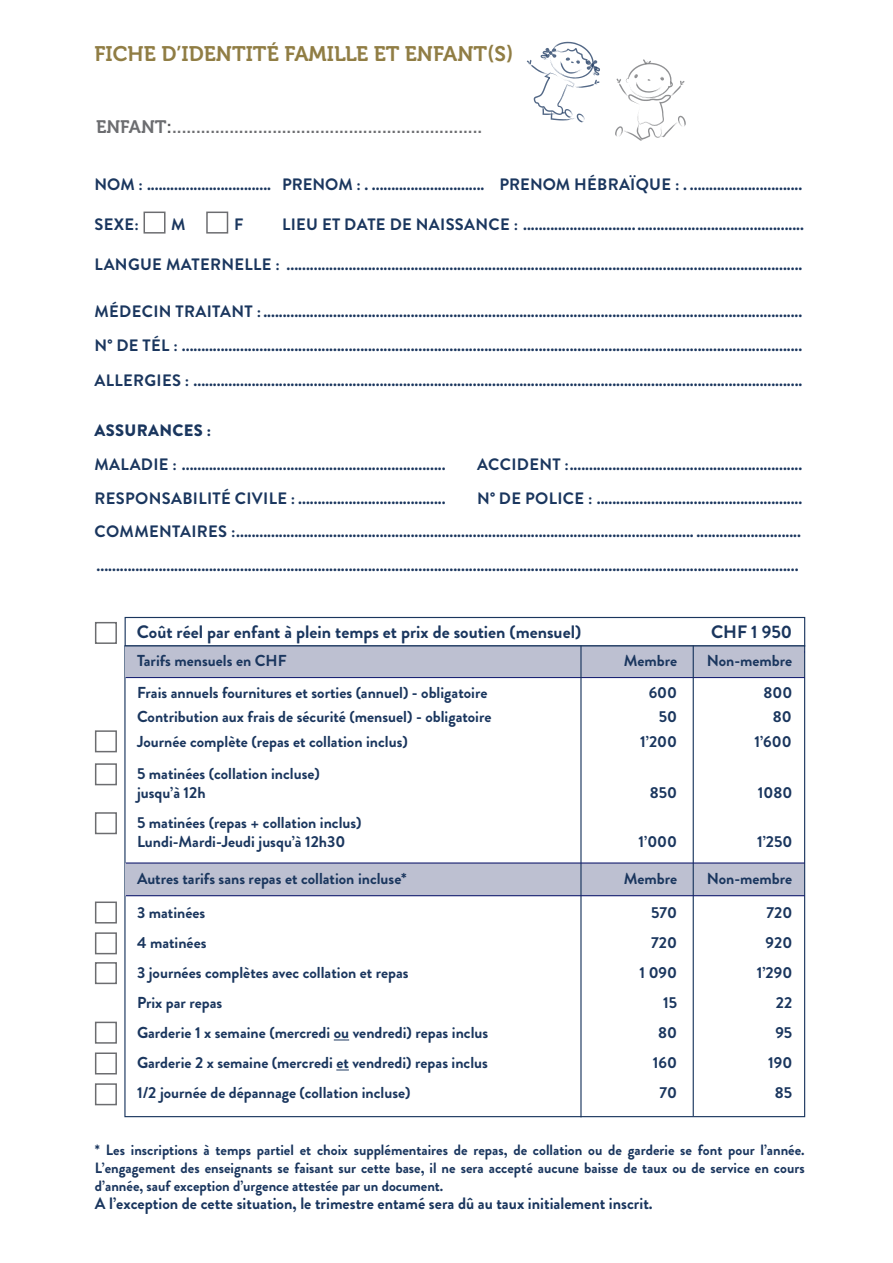
<style>
.page{position:relative;width:893px;height:1263px;background:#fff}
.page>*{position:absolute;margin:0;border:0;box-sizing:border-box;transform-origin:0 0}
.t1{font:21px "Museo 700";color:#907d44}
.t2{font:18px "Museo 700";color:#6c6d70}
.t3{font:700 18px "Brandon Grotesque";color:#1a365e}
.t4{font:700 16.5px/34.5px "Brandon Grotesque";letter-spacing:.02em;color:#1a365e;text-align:justify}
.t5{font:700 16.5px "Brandon Grotesque";color:#1a365e}
.t6{font:900 16.5px "Brandon Grotesque";letter-spacing:.02em;color:#1a365e}
.t7{font:700 15.9px "Brandon Grotesque";color:#1a365e}
.t8{font:700 14.85px/18px "Brandon Grotesque";color:#1a365e;text-align:justify}
.s1{color:#57585a}
</style>
<div class="page">
<svg style="left:527px;top:42px;width:73px;height:80px"></svg>
<svg style="left:615px;top:59px;width:71px;height:82px"></svg>
<div style="left:144px;top:212px;width:22px;height:22px;border:2px solid #6c6d70"></div>
<div style="left:206px;top:212px;width:22px;height:22px;border:2px solid #6c6d70"></div>
<div style="left:95px;top:730px;width:22px;height:22px;border:2px solid #6c6d70"></div>
<div style="left:95px;top:622px;width:22px;height:22px;border:2px solid #6c6d70"></div>
<div style="left:95px;top:901px;width:22px;height:22px;border:2px solid #6c6d70"></div>
<div style="left:95px;top:763px;width:22px;height:22px;border:2px solid #6c6d70"></div>
<div style="left:95px;top:932px;width:22px;height:22px;border:2px solid #6c6d70"></div>
<div style="left:95px;top:812px;width:22px;height:22px;border:2px solid #6c6d70"></div>
<div style="left:95px;top:962px;width:22px;height:22px;border:2px solid #6c6d70"></div>
<div style="left:95px;top:1022px;width:22px;height:22px;border:2px solid #6c6d70"></div>
<div style="left:95px;top:1052px;width:22px;height:22px;border:2px solid #6c6d70"></div>
<div style="left:95px;top:1083px;width:22px;height:22px;border:2px solid #6c6d70"></div>
<div style="left:124px;top:645px;width:681px;height:472px;background:#fff;border:1px solid #1a365e"></div>
<hr style="left:126px;top:651px;width:679px;height:1px;background:#1a2373">
<hr style="left:126px;top:677px;width:679px;height:1px;background:#1a2373">
<div style="left:125px;top:646px;width:679px;height:31px;background:#bdc0d1"></div>
<div style="left:125px;top:863px;width:679px;height:32px;background:#bdc0d1"></div>
<svg style="left:334px;top:1039px;width:15px;height:1px"></svg>
<svg style="left:336px;top:1069px;width:13px;height:1px"></svg>
<hr style="left:693px;top:645px;width:1px;height:471px;background:#1a365e">
<hr style="left:580px;top:645px;width:2px;height:472px;background:#1a365e">
<div style="left:125px;top:617px;width:680px;height:29px;border:1px solid #1a365e"></div>
<hr style="left:126px;top:895px;width:679px;height:1px;background:#1a2373">
<hr style="left:126px;top:862px;width:679px;height:2px;background:#1a2373">
<p class="t1" style="left:94px;top:42px;width:420px">FICHE D’IDENTITÉ FAMILLE ET ENFANT(S)</p>
<p class="t2" style="left:96px;top:117px;width:388px">ENFANT<span class="s1">:</span>.................................................................</p>
<p class="t5" style="left:94px;top:173px;width:709px">NOM : ................................ PRENOM : . ............................. PRENOM HÉBRAÏQUE : . .............................</p>
<p class="t4" style="left:94px;top:207px;width:46px">SEXE:</p>
<p class="t4" style="left:171px;top:207px;width:16px">M</p>
<p class="t4" style="left:234px;top:207px;width:11px">F</p>
<p class="t4" style="left:282px;top:207px;width:524px">LIEU ET DATE DE NAISSANCE : ........................................................................</p>
<p class="t4" style="left:94px;top:247px;width:709px">LANGUE MATERNELLE : .....................................................................................................................................</p>
<p class="t4" style="left:94px;top:294px;width:709px">MÉDECIN TRAITANT : ...........................................................................................................................................<br>N° DE TÉL : ................................................................................................................................................................<br>ALLERGIES : .............................................................................................................................................................</p>
<p class="t6" style="left:94px;top:419px;width:118px">ASSURANCES :</p>
<p class="t4" style="left:95px;top:447px;width:353px">MALADIE : ....................................................................</p>
<p class="t4" style="left:477px;top:447px;width:327px">ACCIDENT :............................................................</p>
<p class="t4" style="left:95px;top:481px;width:353px">RESPONSABILITÉ CIVILE : ......................................</p>
<p class="t4" style="left:477px;top:481px;width:327px">N° DE POLICE : .....................................................</p>
<p class="t4" style="left:95px;top:514px;width:708px">COMMENTAIRES :...................................................................................................................... ...........................</p>
<p class="t4" style="left:97px;top:548px;width:703px">.....................................................................................................................................................................................</p>
<p class="t3" style="left:137px;top:619px;width:446px">Coût réel par enfant à plein temps et prix de soutien (mensuel)</p>
<p class="t3" style="left:711px;top:619px;width:83px">CHF 1 950</p>
<p class="t7" style="left:137px;top:649px;width:151px">Tarifs mensuels en CHF</p>
<p class="t7" style="left:624px;top:649px;width:55px">Membre</p>
<p class="t7" style="left:707px;top:649px;width:87px">Non-membre</p>
<p class="t7" style="left:137px;top:682px;width:352px">Frais annuels fournitures et sorties (annuel) - obligatoire</p>
<p class="t7" style="left:649px;top:682px;width:30px">600</p>
<p class="t7" style="left:763px;top:682px;width:30px">800</p>
<p class="t7" style="left:137px;top:705px;width:356px">Contribution aux frais de sécurité (mensuel) - obligatoire</p>
<p class="t7" style="left:659px;top:705px;width:20px">50</p>
<p class="t7" style="left:773px;top:705px;width:20px">80</p>
<p class="t7" style="left:137px;top:731px;width:272px">Journée complète (repas et collation inclus)</p>
<p class="t7" style="left:640px;top:731px;width:38px">1’200</p>
<p class="t7" style="left:754px;top:731px;width:39px">1’600</p>
<p class="t7" style="left:137px;top:763px;width:184px">5 matinées (collation incluse)</p>
<p class="t7" style="left:137px;top:782px;width:70px">jusqu’à 12h</p>
<p class="t7" style="left:650px;top:782px;width:29px">850</p>
<p class="t7" style="left:758px;top:782px;width:36px">1080</p>
<p class="t7" style="left:137px;top:812px;width:226px">5 matinées (repas + collation inclus)</p>
<p class="t7" style="left:137px;top:830px;width:210px">Lundi-Mardi-Jeudi jusqu’à 12h30</p>
<p class="t7" style="left:639px;top:830px;width:40px">1’000</p>
<p class="t7" style="left:757px;top:830px;width:37px">1’250</p>
<p class="t7" style="left:137px;top:868px;width:271px">Autres tarifs sans repas et collation incluse*</p>
<p class="t7" style="left:624px;top:868px;width:55px">Membre</p>
<p class="t7" style="left:707px;top:868px;width:87px">Non-membre</p>
<p class="t7" style="left:137px;top:902px;width:70px">3 matinées</p>
<p class="t7" style="left:651px;top:902px;width:27px">570</p>
<p class="t7" style="left:766px;top:902px;width:27px">720</p>
<p class="t7" style="left:137px;top:932px;width:71px">4 matinées</p>
<p class="t7" style="left:651px;top:932px;width:27px">720</p>
<p class="t7" style="left:766px;top:932px;width:28px">920</p>
<p class="t7" style="left:137px;top:962px;width:273px">3 journées complètes avec collation et repas</p>
<p class="t7" style="left:640px;top:962px;width:39px">1 090</p>
<p class="t7" style="left:757px;top:962px;width:37px">1’290</p>
<p class="t7" style="left:137px;top:992px;width:87px">Prix par repas</p>
<p class="t7" style="left:663px;top:992px;width:16px">15</p>
<p class="t7" style="left:776px;top:992px;width:18px">22</p>
<p class="t7" style="left:137px;top:1022px;width:353px">Garderie 1 x semaine (mercredi ou vendredi) repas inclus</p>
<p class="t7" style="left:658px;top:1022px;width:20px">80</p>
<p class="t7" style="left:775px;top:1022px;width:18px">95</p>
<p class="t7" style="left:137px;top:1052px;width:352px">Garderie 2 x semaine (mercredi et vendredi) repas inclus</p>
<p class="t7" style="left:653px;top:1052px;width:26px">160</p>
<p class="t7" style="left:768px;top:1052px;width:26px">190</p>
<p class="t7" style="left:137px;top:1082px;width:275px">1/2 journée de dépannage (collation incluse)</p>
<p class="t7" style="left:660px;top:1082px;width:19px">70</p>
<p class="t7" style="left:775px;top:1082px;width:19px">85</p>
<p class="t8" style="left:95px;top:1141px;width:711px">* Les inscriptions à temps partiel et choix supplémentaires de repas, de collation ou de garderie se font pour l’année.<br>L’engagement des enseignants se faisant sur cette base, il ne sera accepté aucune baisse de taux ou de service en cours d’année, sauf exception d’urgence attestée par un document.</p>
<p class="t5" style="left:95px;top:1191px;width:559px">A l’exception de cette situation, le trimestre entamé sera dû au taux initialement inscrit.</p>
</div>
